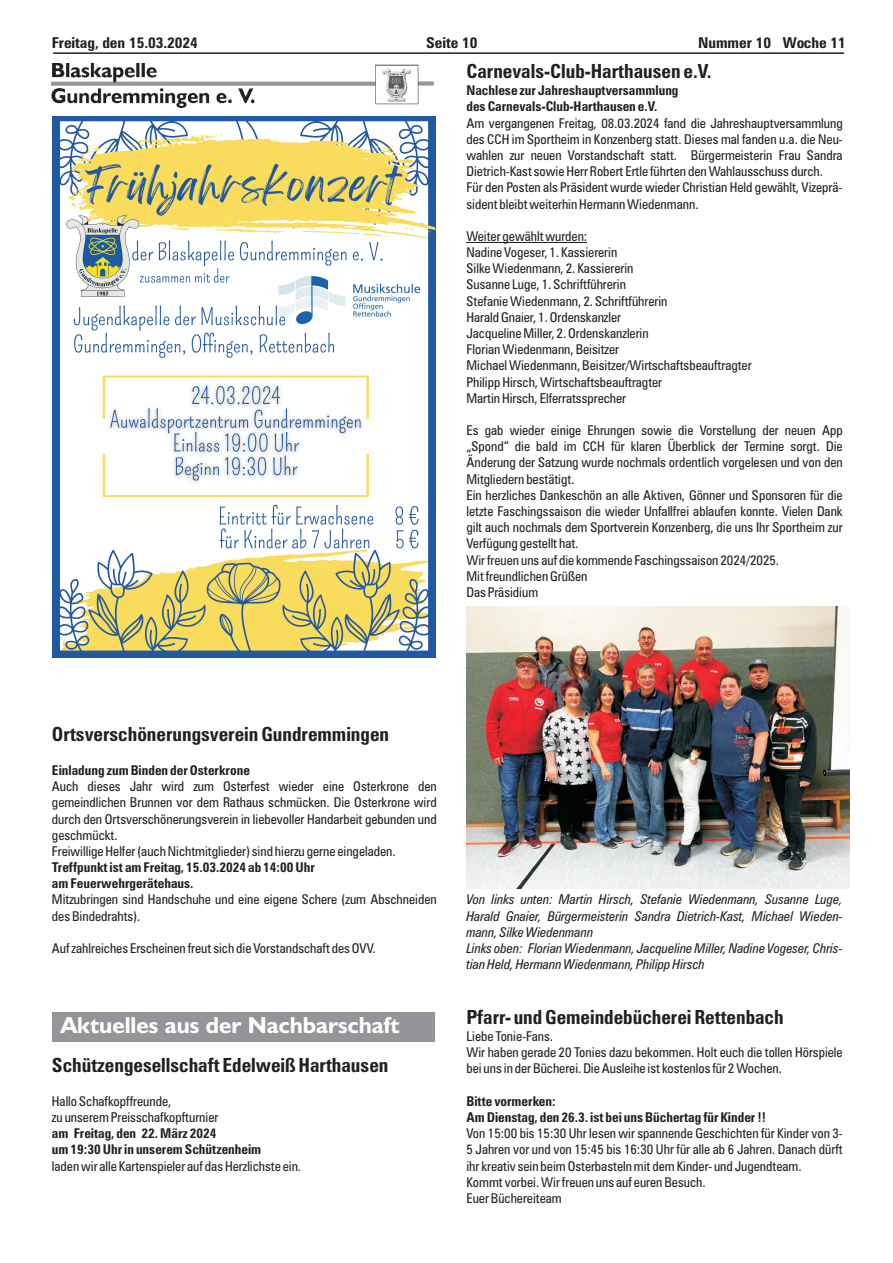
<style>
.page{position:relative;width:893px;height:1263px;background:#fff}
.page>*{position:absolute;margin:0;border:0;box-sizing:border-box;transform-origin:0 0}
.t1{font:700 24px "Humanist 521 BT";color:#fff}
.t2{font:700 23.25px "Humanist 521 BT";color:#fff}
.t3{font:700 condensed 19.5px "Zurich BT";color:#231f20}
.t4{font:700 condensed 15px "Zurich BT";letter-spacing:-.005em;color:#231f20;scale:1.04 1}
.t5{font:condensed 13.5px/16.2px "Zurich BT";color:#231f20}
.t6{font:700 condensed 13.5px/16.2px "Zurich BT";color:#231f20}
.t7{font:italic condensed 13.5px/16.2px "Zurich BT";color:#231f20}
.s1{font-size:24px}
</style>
<div class="page">
<hr style="left:466px;top:242px;width:121px;height:1px;background:#231f20">
<hr style="left:53px;top:52px;width:791px;height:2px;background:#231f20">
<img style="left:466px;top:607px;width:383px;height:281px">
<img style="left:51px;top:63px;width:383px;height:44px">
<img style="left:52px;top:116px;width:383px;height:541px">
<div style="left:52px;top:1012px;width:383px;height:30px;background:#939598"></div>
<p class="t4" style="left:52px;top:37px;width:142px">Freitag, den 15.03.2024</p>
<p class="t4" style="left:426px;top:37px;width:51px">Seite 10</p>
<p class="t4" style="left:698px;top:37px;width:144px">Nummer 10 Woche 11</p>
<h3 class="t3" style="left:466px;top:63px;width:247px">Carnevals-Club-Harthausen e.V.</h3>
<p class="t6" style="left:466px;top:84px;width:214px">Nachlese zur Jahreshauptversammlung des Carnevals-Club-Harthausen e.V.</p>
<p class="t5" style="left:466px;top:116px;width:378px">Am vergangenen Freitag, 08.03.2024 fand die Jahreshauptversammlung des CCH im Sportheim in Konzenberg statt. Dieses mal fanden u.a. die Neu&shy;wahlen zur neuen Vorstandschaft statt. Bürgermeisterin Frau Sandra Dietrich-Kast sowie Herr Robert Ertle führten den Wahlausschuss durch.<br>Für den Posten als Präsident wurde wieder Christian Held gewählt, Vizeprä&shy;sident bleibt weiterhin Hermann Wiedenmann.</p>
<p class="t5" style="left:466px;top:229px;width:287px">Weiter gewählt wurden:<br>Nadine Vogeser, 1. Kassiererin<br>Silke Wiedenmann, 2. Kassiererin<br>Susanne Luge, 1. Schriftführerin<br>Stefanie Wiedenmann, 2. Schriftführerin<br>Harald Gnaier, 1. Ordenskanzler<br>Jacqueline Miller, 2. Ordenskanzlerin<br>Florian Wiedenmann, Beisitzer<br>Michael Wiedenmann, Beisitzer/Wirtschaftsbeauftragter Philipp Hirsch, Wirtschaftsbeauftragter<br>Martin Hirsch, Elferratssprecher</p>
<p class="t5" style="left:466px;top:423px;width:378px">Es gab wieder einige Ehrungen sowie die Vorstellung der neuen App „Spond“ die bald im CCH für klaren Überblick der Termine sorgt. Die Änderung der Satzung wurde nochmals ordentlich vorgelesen und von den Mitgliedern bestätigt.<br>Ein herzliches Dankeschön an alle Aktiven, Gönner und Sponsoren für die letzte Faschingssaison die wieder Unfallfrei ablaufen konnte. Vielen Dank gilt auch nochmals dem Sportverein Konzenberg, die uns Ihr Sportheim zur Verfügung gestellt hat.<br>Wir freuen uns auf die kommende Faschingssaison 2024/2025.<br>Mit freundlichen Grüßen<br>Das Präsidium</p>
<h3 class="t3" style="left:52px;top:726px;width:339px">Ortsverschönerungsverein Gundremmingen</h3>
<p class="t6" style="left:52px;top:763px;width:199px">Einladung zum Binden der Osterkrone</p>
<p class="t5" style="left:52px;top:779px;width:386px">Auch dieses Jahr wird zum Osterfest wieder eine Osterkrone den gemeindlichen Brunnen vor dem Rathaus schmücken. Die Osterkrone wird durch den Ortsverschönerungsverein in liebevoller Handarbeit gebunden und geschmückt.<br>Freiwillige Helfer (auch Nichtmitglieder) sind hierzu gerne eingeladen.</p>
<p class="t6" style="left:52px;top:860px;width:264px">Treffpunkt ist am Freitag, 15.03.2024 ab 14:00 Uhr am Feuerwehrgerätehaus.</p>
<p class="t5" style="left:52px;top:893px;width:386px">Mitzubringen sind Handschuhe und eine eigene Schere (zum Abschneiden des Bindedrahts).</p>
<p class="t5" style="left:52px;top:941px;width:325px">Auf zahlreiches Erscheinen freut sich die Vorstandschaft des OVV.</p>
<p class="t7" style="left:466px;top:893px;width:378px">Von links unten: Martin Hirsch, Stefanie Wiedenmann, Susanne Luge, Harald Gnaier, Bürgermeisterin Sandra Dietrich-Kast, Michael Wieden&shy;mann, Silke Wiedenmann<br>Links oben: Florian Wiedenmann, Jacqueline Miller, Nadine Vogeser, Chris&shy;tian Held, Hermann Wiedenmann, Philipp Hirsch</p>
<h3 class="t3" style="left:466px;top:1009px;width:319px">Pfarr- und Gemeindebücherei Rettenbach</h3>
<p class="t5" style="left:466px;top:1029px;width:378px">Liebe Tonie-Fans.<br>Wir haben gerade 20 Tonies dazu bekommen. Holt euch die tollen Hörspiele</p>
<h1 class="t1" style="left:74px;top:1015px;width:195px">ereinsnachrichten</h1>
<h2 class="t2" style="left:60px;top:1016px;width:341px"><span class="s1">V</span>Aktuelles aus der Nachbarschaft</h2>
<h3 class="t3" style="left:52px;top:1057px;width:338px">Schützengesellschaft Edelweiß Harthausen</h3>
<p class="t5" style="left:466px;top:1062px;width:317px">bei uns in der Bücherei. Die Ausleihe ist kostenlos für 2 Wochen.</p>
<p class="t5" style="left:52px;top:1094px;width:121px">Hallo Schafkopffreunde,</p>
<p class="t6" style="left:466px;top:1094px;width:91px">Bitte vormerken:</p>
<p class="t5" style="left:52px;top:1110px;width:168px">zu unserem Preisschafkopfturnier</p>
<p class="t6" style="left:466px;top:1110px;width:301px">Am Dienstag, den 26.3. ist bei uns Büchertag für Kinder !!</p>
<p class="t6" style="left:52px;top:1126px;width:166px">am Freitag, den 22. März 2024</p>
<p class="t5" style="left:466px;top:1126px;width:378px">Von 15:00 bis 15:30 Uhr lesen wir spannende Geschichten für Kinder von 3-</p>
<p class="t6" style="left:52px;top:1143px;width:211px">um 19:30 Uhr in unserem Schützenheim</p>
<p class="t5" style="left:466px;top:1143px;width:378px">5 Jahren vor und von 15:45 bis 16:30 Uhr für alle ab 6 Jahren. Danach dürft</p>
<p class="t5" style="left:52px;top:1159px;width:251px">laden wir alle Kartenspieler auf das Herzlichste ein.</p>
<p class="t5" style="left:466px;top:1159px;width:337px">ihr kreativ sein beim Osterbasteln mit dem Kinder- und Jugendteam.<br>Kommt vorbei. Wir freuen uns auf euren Besuch.<br>Euer Büchereiteam</p>
</div>
